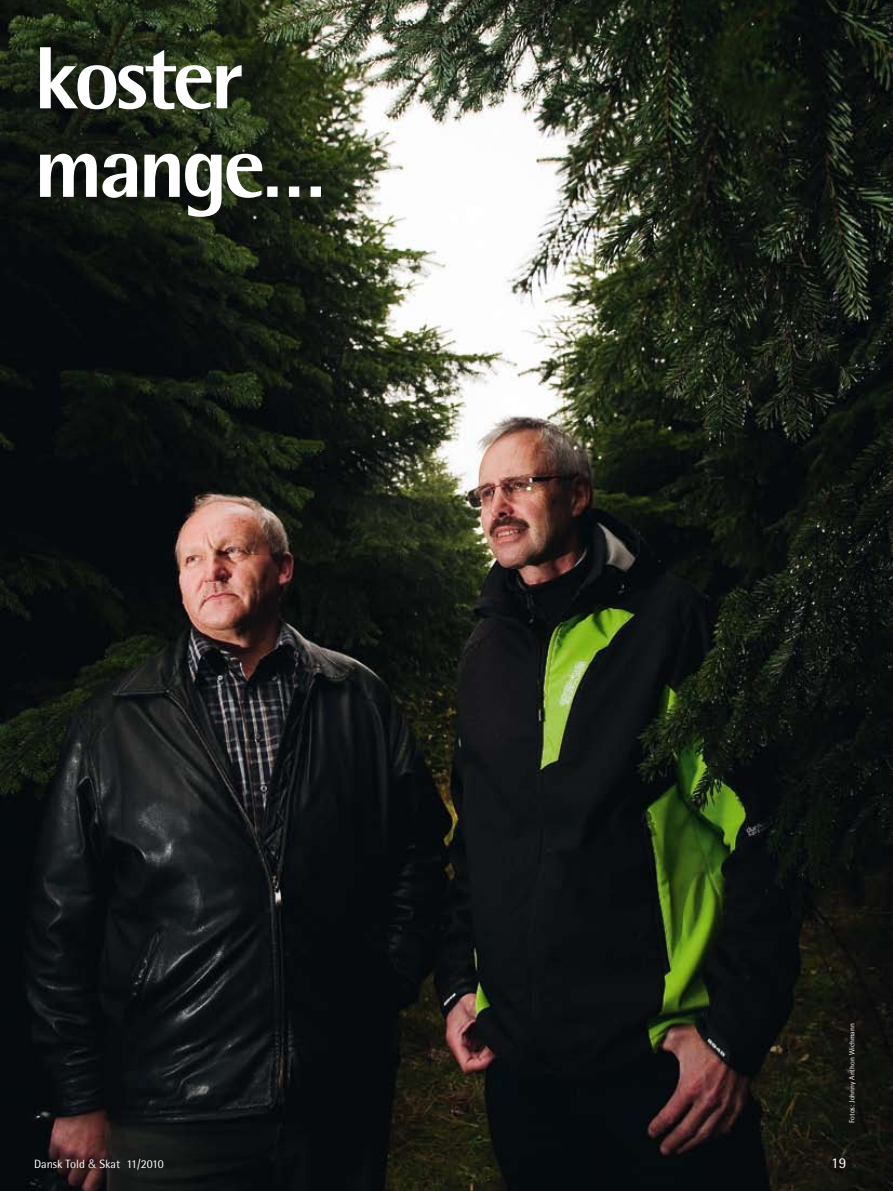
<style>
.page{position:relative;width:893px;height:1191px;background:#fff}
.page>*{position:absolute;margin:0;border:0;box-sizing:border-box;transform-origin:0 0}
.t1{font:800 88.5px/88.5px "Rotis Semi Sans";letter-spacing:-.05em;color:#fff}
.t2{font:15px "Rotis Semi Sans";color:#fff}
.t3{font:12px "Rotis Semi Sans";color:#fff}
.t4{font:7.5px "Rotis Semi Sans";color:#fff}
.s1{font-family:"Helvetica";font-weight:300}
</style>
<div class="page">
<img style="left:0;top:0;width:893px;height:1191px">
<h1 class="t1" style="left:34px;top:32px;width:294px">koster mange…</h1>
<p class="t4" style="left:848px;top:1123px;width:101px;rotate:-90deg">Fotos: Johnny Anthon Wichmann</p>
<h3 class="t3" style="left:34px;top:1157px;width:131px">Dansk Told <span class="s1">&amp;</span> Skat 11/2010</h3>
<h2 class="t2" style="left:831px;top:1154px;width:17px">19</h2>
</div>
